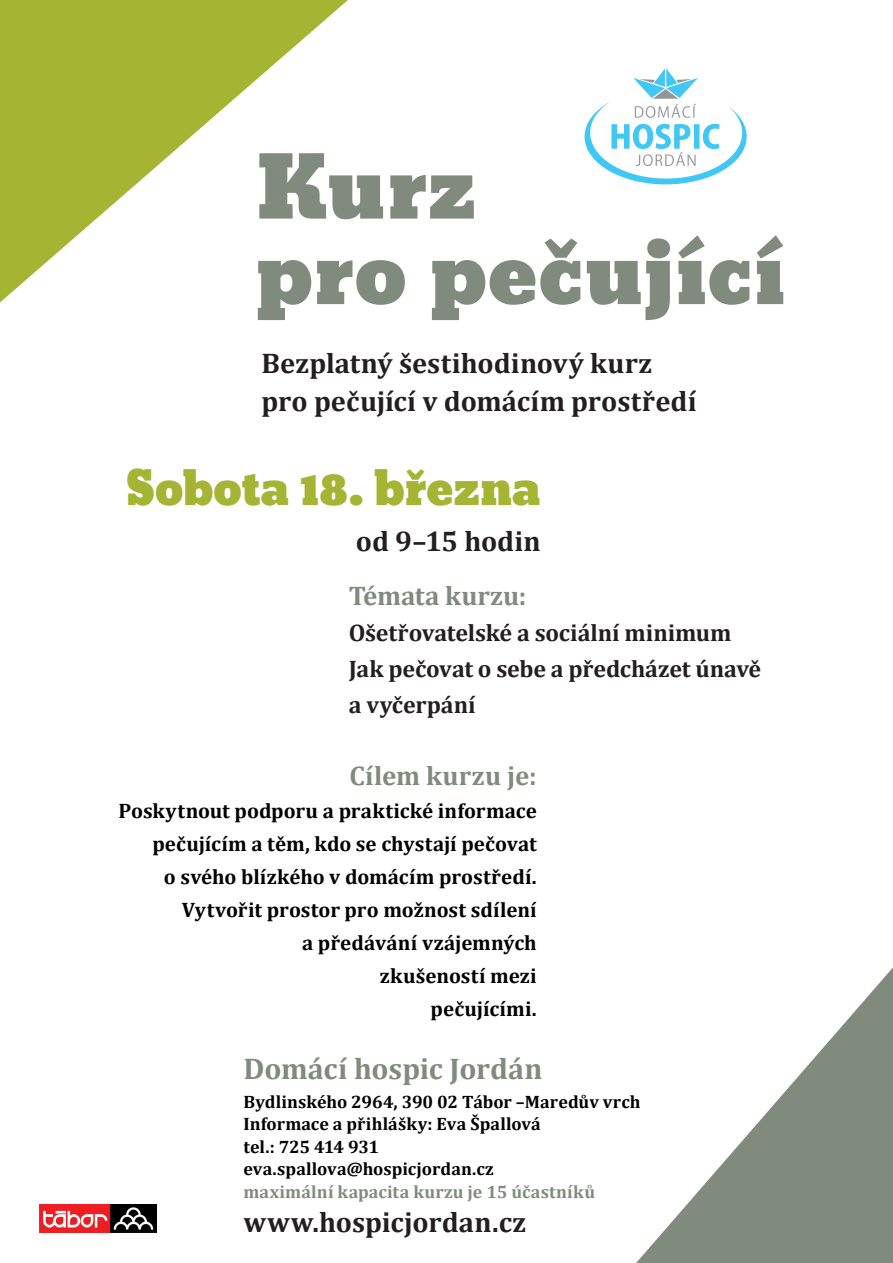
<style>
.page{position:relative;width:893px;height:1263px;background:#fff}
.page>*{position:absolute;margin:0;border:0;box-sizing:border-box;transform-origin:0 0}
.t1{font:82.5px/85.5px "Bevan";letter-spacing:.005em;color:#818b7d}
.t2{font:45px "Bevan";letter-spacing:-.005em;color:#a6b433}
.t3{font:700 30px "Cambria";letter-spacing:-.005em;color:#818b7d}
.t4{font:700 28.5px/37.5px "Cambria";letter-spacing:.005em;color:#231f20}
.t5{font:700 27px "Cambria";letter-spacing:.005em;color:#818b7d}
.t6{font:700 24px/36px "Cambria";letter-spacing:-.005em;color:#231f20}
.t7{font:700 21px/33px "Cambria";letter-spacing:.005em;color:#000001;text-align:right}
.t8{font:700 18px/22.5px "Cambria";color:#000001}
.t9{font:700 18px "Cambria";letter-spacing:.01em;color:#818b7d}
</style>
<div class="page">
<svg style="left:584px;top:68px;width:163px;height:116px"></svg>
<svg style="left:0;top:0;width:348px;height:302px;fill:#a7b537"></svg>
<svg style="left:636px;top:967px;width:257px;height:296px"></svg>
<img style="left:39px;top:1205px;width:118px;height:27px">
<h1 class="t1" style="left:255px;top:146px;width:532px">Kurz<br>pro pečující</h1>
<h3 class="t4" style="left:261px;top:344px;width:437px">Bezplatný šestihodinový kurz pro pečující v domácím prostředí</h3>
<h2 class="t2" style="left:126px;top:452px;width:416px">Sobota 18. března</h2>
<h3 class="t4" style="left:356px;top:522px;width:186px">od 9–15 hodin</h3>
<p class="t5" style="left:349px;top:576px;width:179px">Témata kurzu:</p>
<p class="t6" style="left:349px;top:614px;width:414px">Ošetřovatelské a sociální minimum<br>Jak pečovat o sebe a předcházet únavě a vyčerpání</p>
<p class="t5" style="left:350px;top:757px;width:189px">Cílem kurzu je:</p>
<p class="t7" style="left:119px;top:794px;width:420px">Poskytnout podporu a praktické informace pečujícím a těm, kdo se chystají pečovat<br>o svého blízkého v domácím prostředí.<br>Vytvořit prostor pro možnost sdílení<br>a předávání vzájemných<br>zkušeností mezi<br>pečujícími.</p>
<h3 class="t3" style="left:243px;top:1048px;width:301px">Domácí hospic Jordán</h3>
<p class="t8" style="left:243px;top:1090px;width:399px">Bydlinského 2964, 390 02 Tábor –Maredův vrch<br>Informace a přihlášky: Eva Špallová<br>tel.: 725 414 931<br>eva.spallova@hospicjordan.cz</p>
<p class="t9" style="left:243px;top:1179px;width:353px">maximální kapacita kurzu je 15 účastníků</p>
<h3 class="t4" style="left:243px;top:1202px;width:284px">www.hospicjordan.cz</h3>
</div>
